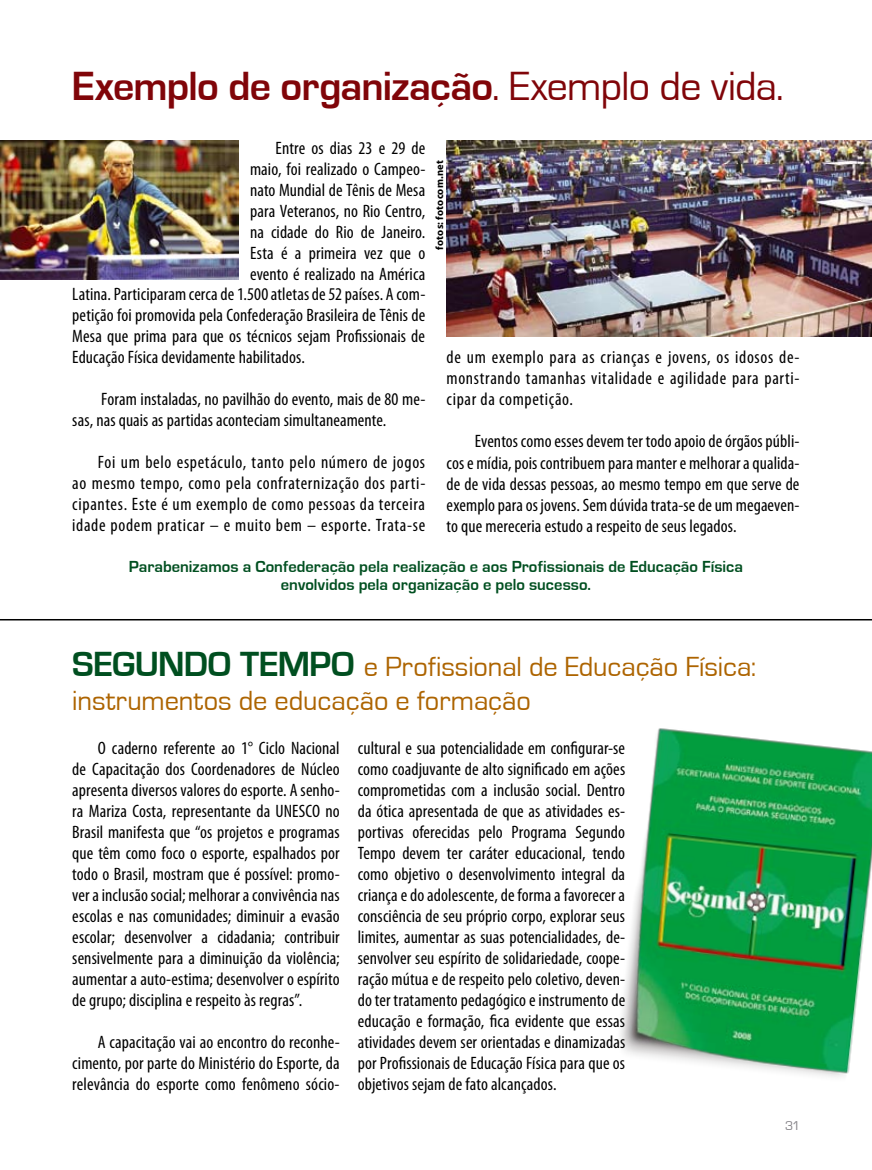
<style>
.page{position:relative;width:872px;height:1170px;background:#fff}
.page>*{position:absolute;margin:0;border:0;box-sizing:border-box;transform-origin:0 0}
.t1{font:700 42px "Eurostile";letter-spacing:-.02em;color:#800509}
.t2{font:28.5px/34.2px "Eurostile";letter-spacing:-.005em;color:#ad6400}
.t3{font:condensed 18px/21px "Myriad Pro";letter-spacing:.005em;color:#000;text-align:justify}
.t4{font:700 16.5px/18px "Eurostile";color:#004f20;text-align:center}
.t5{font:13.05px "Eurostile";color:#817f84}
.t6{font:700 10.5px "Myriad Pro";letter-spacing:.015em;color:#000}
.s1{font-weight:400}
.s2{font-weight:700;font-size:36px;color:#004f20}
</style>
<div class="page">
<img style="left:446px;top:140px;width:426px;height:197px">
<img style="left:0;top:140px;width:238px;height:140px">
<hr style="left:0;top:619px;width:872px;height:1px;background:#000">
<img style="left:620px;top:728px;width:252px;height:349px">
<h1 class="t1" style="left:72px;top:64px;width:713px">Exemplo de organização<span class="s1">. Exemplo de vida.</span></h1>
<p class="t3" style="left:250px;top:137px;width:177px;text-indent:26px">Entre os dias 23 e 29 de maio, foi realizado o Campeo&shy;nato Mundial de Tênis de Mesa para Veteranos, no Rio Centro, na cidade do Rio de Janeiro.<br>Esta é a primeira vez que o evento é realizado na América</p>
<p class="t6" style="left:433px;top:249px;width:91px;rotate:-90deg">fotos: fotocom.net</p>
<p class="t3" style="left:72px;top:283px;width:354px">Latina. Participaram cerca de 1.500 atletas de 52 países. A com&shy;petição foi promovida pela Confederação Brasileira de Tênis de Mesa que prima para que os técnicos sejam Profissionais de Educação Física devidamente habilitados.</p>
<p class="t3" style="left:72px;top:388px;width:354px;text-indent:29px">Foram instaladas, no pavilhão do evento, mais de 80 me&shy;sas, nas quais as partidas aconteciam simultaneamente.</p>
<p class="t3" style="left:72px;top:451px;width:354px;text-indent:26px">Foi um belo espetáculo, tanto pelo número de jogos ao mesmo tempo, como pela confraternização dos parti&shy;cipantes. Este é um exemplo de como pessoas da terceira idade podem praticar – e muito bem – esporte. Trata-se</p>
<p class="t4" style="left:129px;top:557px;width:616px">Parabenizamos a Confederação pela realização e aos Profissionais de Educação Física envolvidos pela organização e pelo sucesso.</p>
<p class="t3" style="left:446px;top:347px;width:354px">de um exemplo para as crianças e jovens, os idosos de&shy;monstrando tamanhas vitalidade e agilidade para parti&shy;cipar da competição.</p>
<p class="t3" style="left:446px;top:431px;width:354px;text-indent:28px">Eventos como esses devem ter todo apoio de órgãos públi&shy;cos e mídia, pois contribuem para manter e melhorar a qualida&shy;de de vida dessas pessoas, ao mesmo tempo em que serve de exemplo para os jovens. Sem dúvida trata-se de um megaeven&shy;to que mereceria estudo a respeito de seus legados.</p>
<h2 class="t2" style="left:72px;top:650px;width:685px"><span class="s2">SEGUNDO TEMPO</span> e Profissional de Educação Física: instrumentos de educação e formação</h2>
<p class="t3" style="left:72px;top:737px;width:269px;text-indent:26px">O caderno referente ao 1° Ciclo Nacional de Capacitação dos Coordenadores de Núcleo apresenta diversos valores do esporte. A senho&shy;ra Mariza Costa, representante da UNESCO no Brasil manifesta que “os projetos e programas que têm como foco o esporte, espalhados por todo o Brasil, mostram que é possível: promo&shy;ver a inclusão social; melhorar a convivência nas escolas e nas comunidades; diminuir a evasão escolar; desenvolver a cidadania; contribuir sensivelmente para a diminuição da violência; aumentar a auto-estima; desenvolver o espírito de grupo; disciplina e respeito às regras”.</p>
<p class="t3" style="left:72px;top:1031px;width:269px;text-indent:26px">A capacitação vai ao encontro do reconhe&shy;cimento, por parte do Ministério do Esporte, da relevância do esporte como fenômeno sócio-</p>
<p class="t3" style="left:358px;top:737px;width:269px">cultural e sua potencialidade em configurar-se como coadjuvante de alto significado em ações comprometidas com a inclusão social. Dentro da ótica apresentada de que as atividades es&shy;portivas oferecidas pelo Programa Segundo Tempo devem ter caráter educacional, tendo como objetivo o desenvolvimento integral da criança e do adolescente, de forma a favorecer a consciência de seu próprio corpo, explorar seus limites, aumentar as suas potencialidades, de&shy;senvolver seu espírito de solidariedade, coope&shy;ração mútua e de respeito pelo coletivo, deven&shy;do ter tratamento pedagógico e instrumento de educação e formação, fica evidente que essas atividades devem ser orientadas e dinamizadas por Profissionais de Educação Física para que os objetivos sejam de fato alcançados.</p>
<p class="t5" style="left:785px;top:1118px;width:16px">31</p>
</div>
